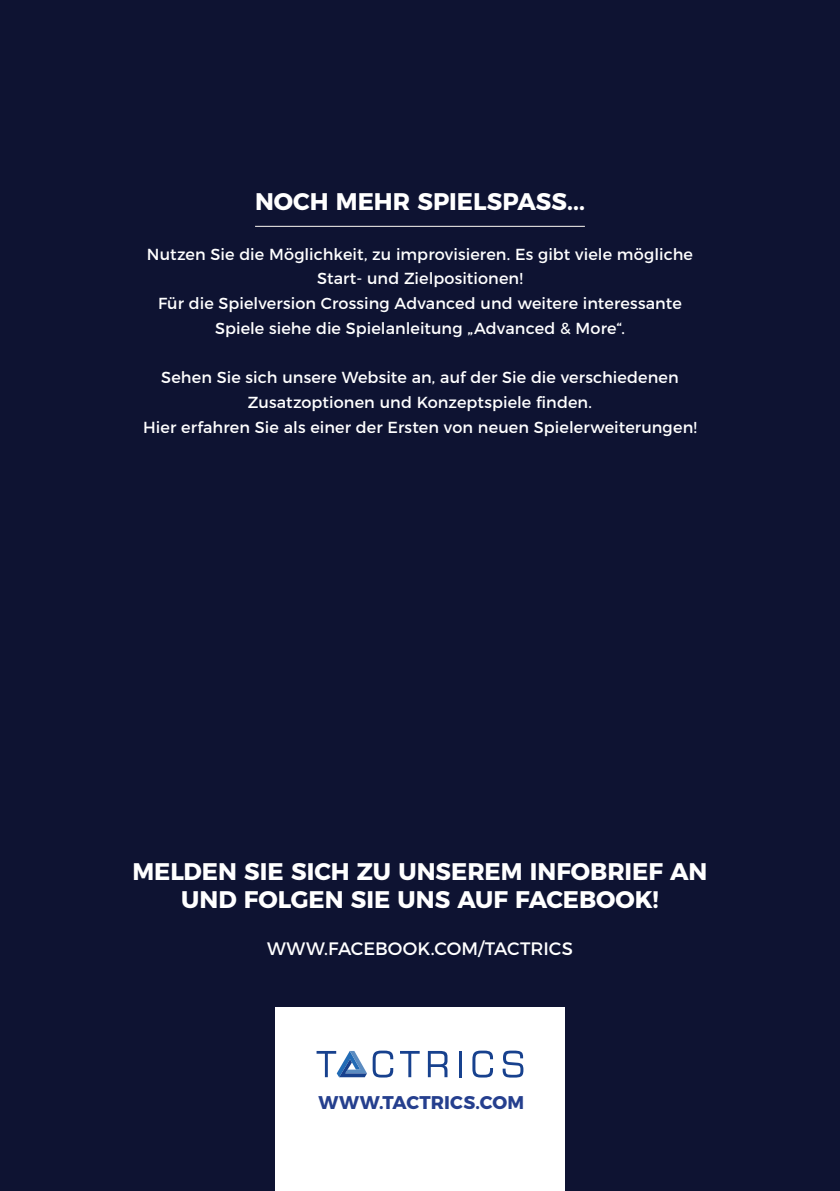
<style>
.page{position:relative;width:840px;height:1191px;background:#fff}
.page>*{position:absolute;margin:0;border:0;box-sizing:border-box;transform-origin:0 0}
.Standard_Text{font:700 24px/28.8px "Montserrat";color:#fff;text-align:center}
.Standard_Text-2{font:700 18.4px "Montserrat";letter-spacing:.01em;color:#253f8e}
.Standard_Text-3{font:18px "Montserrat";color:#fff}
.t1{font:16px "Montserrat";letter-spacing:.005em;color:#fff}
</style>
<div class="page">
<div style="left:0;top:0;width:839px;height:1191px;background:#0e1332"></div>
<div style="left:275px;top:1007px;width:289px;height:184px;background:#fff"></div>
<hr style="left:255px;top:226px;width:329px;height:1px;background:#d6d4d4">
<svg style="left:316px;top:1050px;width:77px;height:27px"></svg>
<svg style="left:400px;top:1051px;width:19px;height:26px"></svg>
<svg style="left:427px;top:1051px;width:20px;height:26px"></svg>
<hr style="left:458px;top:1051px;width:3px;height:26px;background:#17418e">
<svg style="left:472px;top:1050px;width:20px;height:27px"></svg>
<svg style="left:502px;top:1050px;width:21px;height:27px"></svg>
<p class="Standard_Text" style="left:255px;top:186px;width:331px">NOCH MEHR SPIELSPASS...</p>
<p class="t1" style="left:147px;top:241px;width:547px">Nutzen Sie die Möglichkeit, zu improvisieren. Es gibt viele mögliche</p>
<p class="t1" style="left:317px;top:266px;width:207px">Start- und Zielpositionen!</p>
<p class="t1" style="left:158px;top:291px;width:525px">Für die Spielversion Crossing Advanced und weitere interessante</p>
<p class="t1" style="left:215px;top:315px;width:411px">Spiele siehe die Spielanleitung „Advanced &amp; More“.</p>
<p class="t1" style="left:161px;top:365px;width:518px">Sehen Sie sich unsere Website an, auf der Sie die verschiedenen</p>
<p class="t1" style="left:248px;top:389px;width:345px">Zusatzoptionen und Konzeptspiele finden.</p>
<p class="t1" style="left:143px;top:414px;width:555px">Hier erfahren Sie als einer der Ersten von neuen Spielerweiterungen!</p>
<p class="Standard_Text" style="left:132px;top:854px;width:576px">MELDEN SIE SICH ZU UNSEREM INFOBRIEF AN<br>UND FOLGEN SIE UNS AUF FACEBOOK!</p>
<p class="Standard_Text-3" style="left:267px;top:934px;width:307px">WWW.FACEBOOK.COM/TACTRICS</p>
<p class="Standard_Text-2" style="left:318px;top:1087px;width:207px">WWW.TACTRICS.COM</p>
</div>
